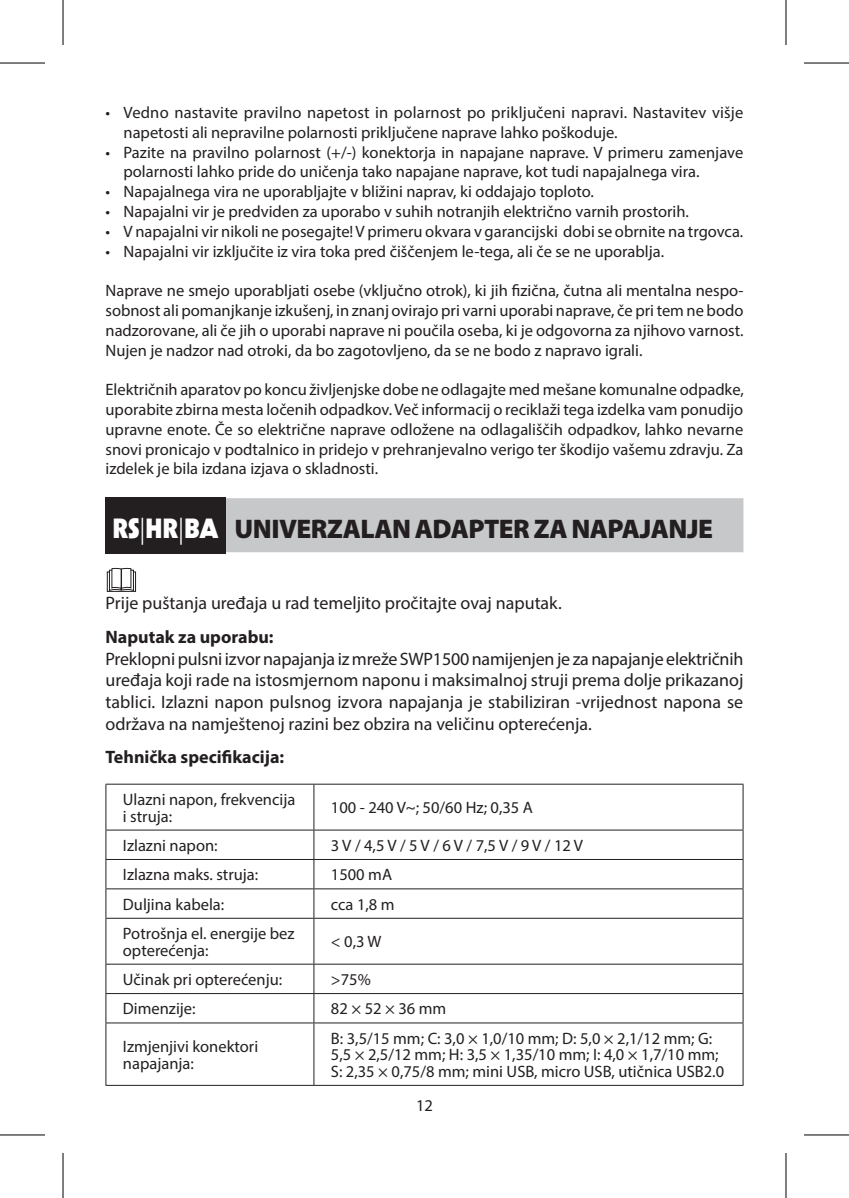
<style>
.page{position:relative;width:849px;height:1198px;background:#fff}
.page>*{position:absolute;margin:0;border:0;box-sizing:border-box;transform-origin:0 0}
.t1{font:900 27px "Myriad Pro";letter-spacing:-.02em;color:#231f20}
.t2{font:900 27px "Kabel LT Std";color:#fff}
.t3{font:18px/21.6px "Myriad Pro";color:#231f20;text-align:justify}
.t4{font:700 18px "Myriad Pro";color:#231f20}
.t5{font:16.5px/19.8px "Myriad Pro";color:#231f20}
.s1{font-weight:400}
</style>
<div class="page">
<div style="left:106px;top:498px;width:637px;height:54px;background:#c7c8ca"></div>
<svg style="left:107px;top:568px;width:29px;height:24px"></svg>
<hr style="left:106px;top:783px;width:208px;height:1px;background:#231f20">
<hr style="left:105px;top:784px;width:1px;height:45px;background:#231f20">
<hr style="left:314px;top:783px;width:429px;height:1px;background:#231f20">
<hr style="left:313px;top:784px;width:1px;height:45px;background:#231f20">
<hr style="left:742px;top:784px;width:1px;height:45px;background:#231f20">
<hr style="left:106px;top:829px;width:208px;height:1px;background:#231f20">
<hr style="left:314px;top:829px;width:429px;height:1px;background:#231f20">
<hr style="left:106px;top:859px;width:208px;height:1px;background:#231f20">
<hr style="left:314px;top:859px;width:429px;height:1px;background:#231f20">
<hr style="left:106px;top:888px;width:208px;height:1px;background:#231f20">
<svg style="left:105px;top:830px;width:1px;height:88px"></svg>
<hr style="left:314px;top:888px;width:429px;height:1px;background:#231f20">
<svg style="left:313px;top:830px;width:1px;height:87px"></svg>
<svg style="left:742px;top:830px;width:1px;height:87px"></svg>
<hr style="left:106px;top:917px;width:208px;height:1px;background:#231f20">
<hr style="left:105px;top:918px;width:1px;height:45px;background:#231f20">
<hr style="left:314px;top:917px;width:429px;height:1px;background:#231f20">
<hr style="left:313px;top:918px;width:1px;height:45px;background:#231f20">
<hr style="left:742px;top:918px;width:1px;height:45px;background:#231f20">
<hr style="left:106px;top:963px;width:208px;height:1px;background:#231f20">
<hr style="left:314px;top:963px;width:429px;height:1px;background:#231f20">
<hr style="left:106px;top:993px;width:208px;height:1px;background:#231f20">
<svg style="left:105px;top:964px;width:1px;height:58px"></svg>
<hr style="left:314px;top:993px;width:429px;height:1px;background:#231f20">
<svg style="left:313px;top:964px;width:1px;height:58px"></svg>
<svg style="left:742px;top:964px;width:1px;height:58px"></svg>
<hr style="left:106px;top:1022px;width:208px;height:1px;background:#231f20">
<hr style="left:105px;top:1023px;width:1px;height:62px;background:#231f20">
<hr style="left:314px;top:1022px;width:429px;height:1px;background:#231f20">
<hr style="left:313px;top:1023px;width:1px;height:62px;background:#231f20">
<hr style="left:742px;top:1023px;width:1px;height:62px;background:#231f20">
<hr style="left:106px;top:1084px;width:208px;height:1px;background:#231f20">
<hr style="left:314px;top:1084px;width:429px;height:1px;background:#231f20">
<div style="left:106px;top:497px;width:120px;height:56px;background:#231f20"></div>
<svg style="left:786px;top:0;width:1px;height:45px"></svg>
<svg style="left:786px;top:1153px;width:1px;height:44px"></svg>
<hr style="left:0;top:62px;width:45px;height:2px;background:#000">
<hr style="left:804px;top:62px;width:45px;height:2px;background:#000">
<hr style="left:0;top:1134px;width:45px;height:1px;background:#000">
<hr style="left:804px;top:1134px;width:45px;height:1px;background:#000">
<hr style="left:62px;top:0;width:2px;height:45px;background:#000">
<hr style="left:62px;top:1152px;width:2px;height:45px;background:#000">
<hr style="left:785px;top:0;width:1px;height:45px;background:#000">
<hr style="left:785px;top:1152px;width:1px;height:45px;background:#000">
<p class="t5" style="left:124px;top:102px;width:621px;text-indent:-18px">• Vedno nastavite pravilno napetost in polarnost po priključeni napravi. Nastavitev višje napetosti ali nepravilne polarnosti priključene naprave lahko poškoduje.</p>
<p class="t5" style="left:124px;top:142px;width:621px;text-indent:-18px">• Pazite na pravilno polarnost (+/-) konektorja in napajane naprave. V primeru zamenjave polarnosti lahko pride do uničenja tako napajane naprave, kot tudi napajalnega vira.</p>
<p class="t5" style="left:106px;top:181px;width:490px">• Napajalnega vira ne uporabljajte v bližini naprav, ki oddajajo toploto.</p>
<p class="t5" style="left:106px;top:201px;width:585px">• Napajalni vir je predviden za uporabo v suhih notranjih električno varnih prostorih.</p>
<p class="t5" style="left:106px;top:221px;width:639px">• V napajalni vir nikoli ne posegajte! V primeru okvara v garancijski dobi se obrnite na trgovca.</p>
<p class="t5" style="left:106px;top:241px;width:560px">• Napajalni vir izključite iz vira toka pred čiščenjem le-tega, ali če se ne uporablja.</p>
<p class="t5" style="left:106px;top:280px;width:639px;text-align:justify">Naprave ne smejo uporabljati osebe (vključno otrok), ki jih fizična, čutna ali mentalna nespo&shy;sobnost ali pomanjkanje izkušenj, in znanj ovirajo pri varni uporabi naprave, če pri tem ne bodo nadzorovane, ali če jih o uporabi naprave ni poučila oseba, ki je odgovorna za njihovo varnost.<br>Nujen je nadzor nad otroki, da bo zagotovljeno, da se ne bodo z napravo igrali.</p>
<p class="t5" style="left:106px;top:379px;width:640px;text-align:justify">Električnih aparatov po koncu življenjske dobe ne odlagajte med mešane komunalne odpadke, uporabite zbirna mesta ločenih odpadkov. Več informacij o reciklaži tega izdelka vam ponudijo upravne enote. Če so električne naprave odložene na odlagališčih odpadkov, lahko nevarne snovi pronicajo v podtalnico in pridejo v prehranjevalno verigo ter škodijo vašemu zdravju. Za izdelek je bila izdana izjava o skladnosti.</p>
<h1 class="t2" style="left:113px;top:512px;width:108px">RS<span class="s1">|</span>HR<span class="s1">|</span>BA</h1>
<h1 class="t1" style="left:235px;top:510px;width:480px">UNIVERZALAN ADAPTER ZA NAPAJANJE</h1>
<p class="t3" style="left:106px;top:592px;width:458px">Prije puštanja uređaja u rad temeljito pročitajte ovaj naputak.</p>
<p class="t4" style="left:106px;top:625px;width:170px">Naputak za uporabu:</p>
<p class="t3" style="left:106px;top:647px;width:639px">Preklopni pulsni izvor napajanja iz mreže SWP1500 namijenjen je za napajanje električnih uređaja koji rade na istosmjernom naponu i maksimalnoj struji prema dolje prikazanoj tablici. Izlazni napon pulsnog izvora napajanja je stabiliziran -vrijednost napona se održava na namještenoj razini bez obzira na veličinu opterećenja.</p>
<p class="t4" style="left:106px;top:745px;width:180px">Tehnička specifikacija:</p>
<p class="t5" style="left:123px;top:791px;width:174px;line-height:16.5px">Ulazni napon, frekvencija i struja:</p>
<p class="t5" style="left:331px;top:797px;width:204px">100 - 240 V~; 50/60 Hz; 0,35 A</p>
<p class="t5" style="left:123px;top:835px;width:96px">Izlazni napon:</p>
<p class="t5" style="left:331px;top:835px;width:254px">3 V / 4,5 V / 5 V / 6 V / 7,5 V / 9 V / 12 V</p>
<p class="t5" style="left:123px;top:864px;width:137px">Izlazna maks. struja:</p>
<p class="t5" style="left:331px;top:864px;width:63px">1500 mA</p>
<p class="t5" style="left:123px;top:894px;width:103px">Duljina kabela:</p>
<p class="t5" style="left:331px;top:894px;width:65px">cca 1,8 m</p>
<p class="t5" style="left:123px;top:925px;width:173px;line-height:16.5px">Potrošnja el. energije bez opterećenja:</p>
<p class="t5" style="left:331px;top:931px;width:52px">&lt; 0,3 W</p>
<p class="t5" style="left:123px;top:969px;width:161px">Učinak pri opterećenju:</p>
<p class="t5" style="left:331px;top:969px;width:41px">&gt;75%</p>
<p class="t5" style="left:123px;top:998px;width:74px">Dimenzije:</p>
<p class="t5" style="left:331px;top:998px;width:117px">82 × 52 × 36 mm</p>
<p class="t5" style="left:123px;top:1038px;width:137px;line-height:16.5px">Izmjenjivi konektori napajanja:</p>
<p class="t5" style="left:331px;top:1029px;width:395px;line-height:16.5px">B: 3,5/15 mm; C: 3,0 × 1,0/10 mm; D: 5,0 × 2,1/12 mm; G:<br>5,5 × 2,5/12 mm; H: 3,5 × 1,35/10 mm; I: 4,0 × 1,7/10 mm;<br>S: 2,35 × 0,75/8 mm; mini USB, micro USB, utičnica USB2.0</p>
<p class="t5" style="left:416px;top:1095px;width:18px">12</p>
</div>
